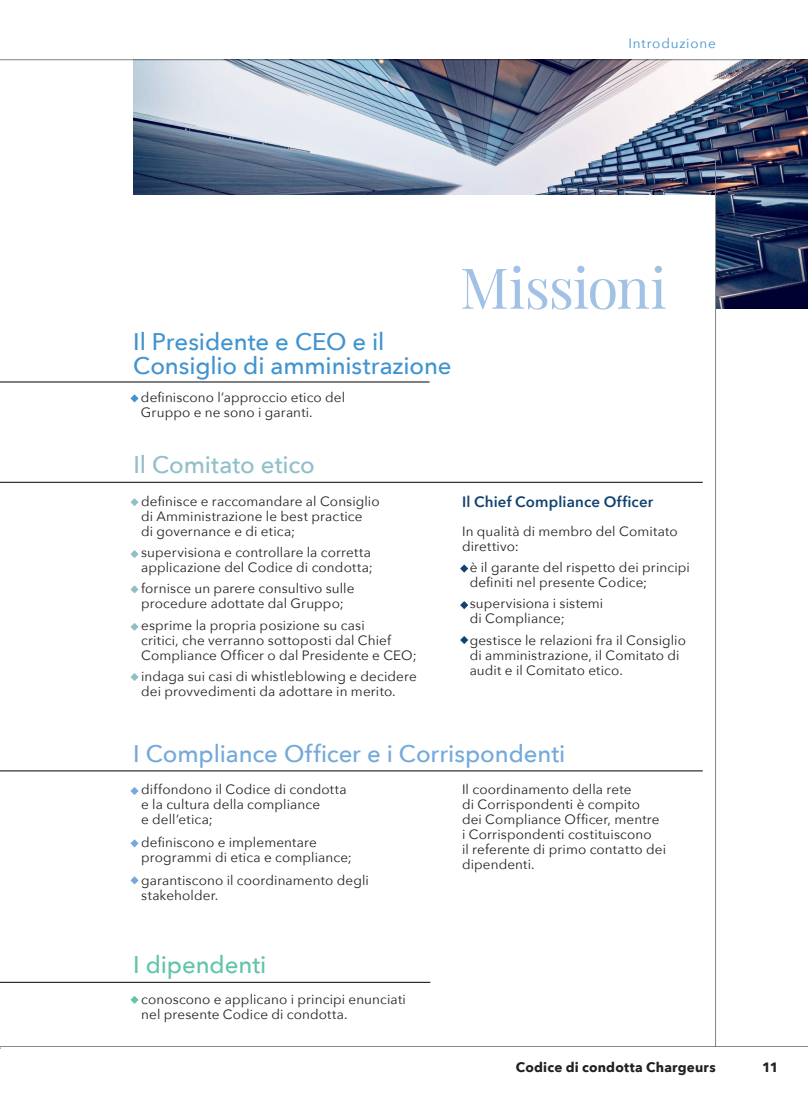
<style>
.page{position:relative;width:808px;height:1106px;background:#fff}
.page>*{position:absolute;margin:0;border:0;box-sizing:border-box;transform-origin:0 0}
.heading_1{font:56.25px "Playfair Display";letter-spacing:-.02em;color:#a1c1e5}
.Titre_2{font:500 24px/24px "Avenir Next";letter-spacing:-.005em;color:#4194d0}
.Titre_2-2{font:500 24px "Avenir Next";letter-spacing:-.005em;color:#74a9db}
.Titre_2-3{font:500 24px "Avenir Next";color:#90bfca}
.Titre_2-4{font:500 24px "Avenir Next";letter-spacing:-.005em;color:#62c4ac}
.Titre_2-5{font:600 15px "Avenir Next";letter-spacing:.01em;color:#124271}
.Texte_courant{font:13.5px/15px "Avenir Next";letter-spacing:.01em;color:#231f20}
.t1{font:700 13.5px "Avenir Next";letter-spacing:.015em;color:#231f20}
.t2{font:13.5px "Avenir Next";letter-spacing:.06em;color:#4194d0}
</style>
<div class="page">
<img style="left:133px;top:60px;width:675px;height:249px">
<div style="left:104px;top:196px;width:611px;height:121px;background:#fff"></div>
<hr style="left:715px;top:155px;width:1px;height:891px;background:#808285">
<hr style="left:0;top:382px;width:429px;height:1px;background:#000">
<hr style="left:0;top:482px;width:703px;height:1px;background:#000">
<hr style="left:0;top:770px;width:703px;height:1px;background:#000">
<hr style="left:0;top:982px;width:430px;height:1px;background:#000">
<svg style="left:130px;top:498px;width:9px;height:8px"></svg>
<svg style="left:130px;top:550px;width:9px;height:8px"></svg>
<svg style="left:130px;top:585px;width:9px;height:8px"></svg>
<svg style="left:460px;top:564px;width:8px;height:8px"></svg>
<svg style="left:130px;top:623px;width:9px;height:8px"></svg>
<svg style="left:460px;top:636px;width:8px;height:8px"></svg>
<svg style="left:460px;top:601px;width:8px;height:8px"></svg>
<svg style="left:130px;top:673px;width:9px;height:8px"></svg>
<svg style="left:130px;top:787px;width:9px;height:8px"></svg>
<svg style="left:130px;top:839px;width:9px;height:8px"></svg>
<svg style="left:130px;top:876px;width:9px;height:8px"></svg>
<svg style="left:130px;top:996px;width:9px;height:7px"></svg>
<svg style="left:130px;top:394px;width:9px;height:8px"></svg>
<hr style="left:0;top:59px;width:808px;height:1px;background:#808285">
<hr style="left:0;top:1046px;width:808px;height:1px;background:#808285">
<p class="t2" style="left:628px;top:31px;width:89px">Introduzione</p>
<p class="Titre_2" style="left:133px;top:329px;width:320px">Il Presidente e CEO e il<br>Consiglio di amministrazione</p>
<p class="Texte_courant" style="left:141px;top:389px;width:206px">definiscono l’approccio etico del<br>Gruppo e ne sono i garanti.</p>
<p class="heading_1" style="left:460px;top:244px;width:208px">Missioni</p>
<p class="Titre_2-3" style="left:133px;top:444px;width:183px">Il Comitato etico</p>
<p class="Texte_courant" style="left:141px;top:493px;width:240px;text-indent:-8px">- definisce e raccomandare al Consiglio di Amministrazione le best practice<br>di governance e di etica;</p>
<p class="Texte_courant" style="left:133px;top:544px;width:241px;text-align:center">- supervisiona e controllare la corretta applicazione del Codice di condotta;</p>
<p class="Texte_courant" style="left:133px;top:580px;width:223px;text-align:center">- fornisce un parere consultivo sulle procedure adottate dal Gruppo;</p>
<p class="Texte_courant" style="left:141px;top:617px;width:277px;text-indent:-8px">- esprime la propria posizione su casi<br>critici, che verranno sottoposti dal Chief<br>Compliance Officer o dal Presidente e CEO;</p>
<p class="Texte_courant" style="left:141px;top:668px;width:277px;text-indent:-8px">- indaga sui casi di whistleblowing e decidere dei provvedimenti da adottare in merito.</p>
<p class="Titre_2-5" style="left:462px;top:489px;width:193px">Il Chief Compliance Officer</p>
<p class="Texte_courant" style="left:462px;top:523px;width:217px">In qualità di membro del Comitato direttivo:</p>
<p class="Texte_courant" style="left:470px;top:559px;width:222px;text-indent:-8px">- è il garante del rispetto dei principi definiti nel presente Codice;</p>
<p class="Texte_courant" style="left:470px;top:595px;width:135px;text-indent:-8px">- supervisiona i sistemi di Compliance;</p>
<p class="Texte_courant" style="left:470px;top:632px;width:218px;text-indent:-8px">- gestisce le relazioni fra il Consiglio di amministrazione, il Comitato di audit e il Comitato etico.</p>
<p class="Titre_2-2" style="left:133px;top:733px;width:434px">I Compliance Officer e i Corrispondenti</p>
<p class="Texte_courant" style="left:141px;top:781px;width:207px;text-indent:-8px">- diffondono il Codice di condotta e la cultura della compliance<br>e dell’etica;</p>
<p class="Texte_courant" style="left:141px;top:834px;width:212px;text-indent:-8px">- definiscono e implementare programmi di etica e compliance;</p>
<p class="Texte_courant" style="left:141px;top:871px;width:229px;text-indent:-8px">- garantiscono il coordinamento degli stakeholder.</p>
<p class="Titre_2-4" style="left:133px;top:944px;width:135px">I dipendenti</p>
<p class="Texte_courant" style="left:141px;top:991px;width:266px">conoscono e applicano i principi enunciati nel presente Codice di condotta.</p>
<p class="Texte_courant" style="left:462px;top:781px;width:206px">Il coordinamento della rete<br>di Corrispondenti è compito<br>dei Compliance Officer, mentre i Corrispondenti costituiscono<br>il referente di primo contatto dei dipendenti.</p>
<p class="t1" style="left:516px;top:1055px;width:201px">Codice di condotta Chargeurs</p>
<p class="t1" style="left:762px;top:1055px;width:18px">11</p>
</div>
